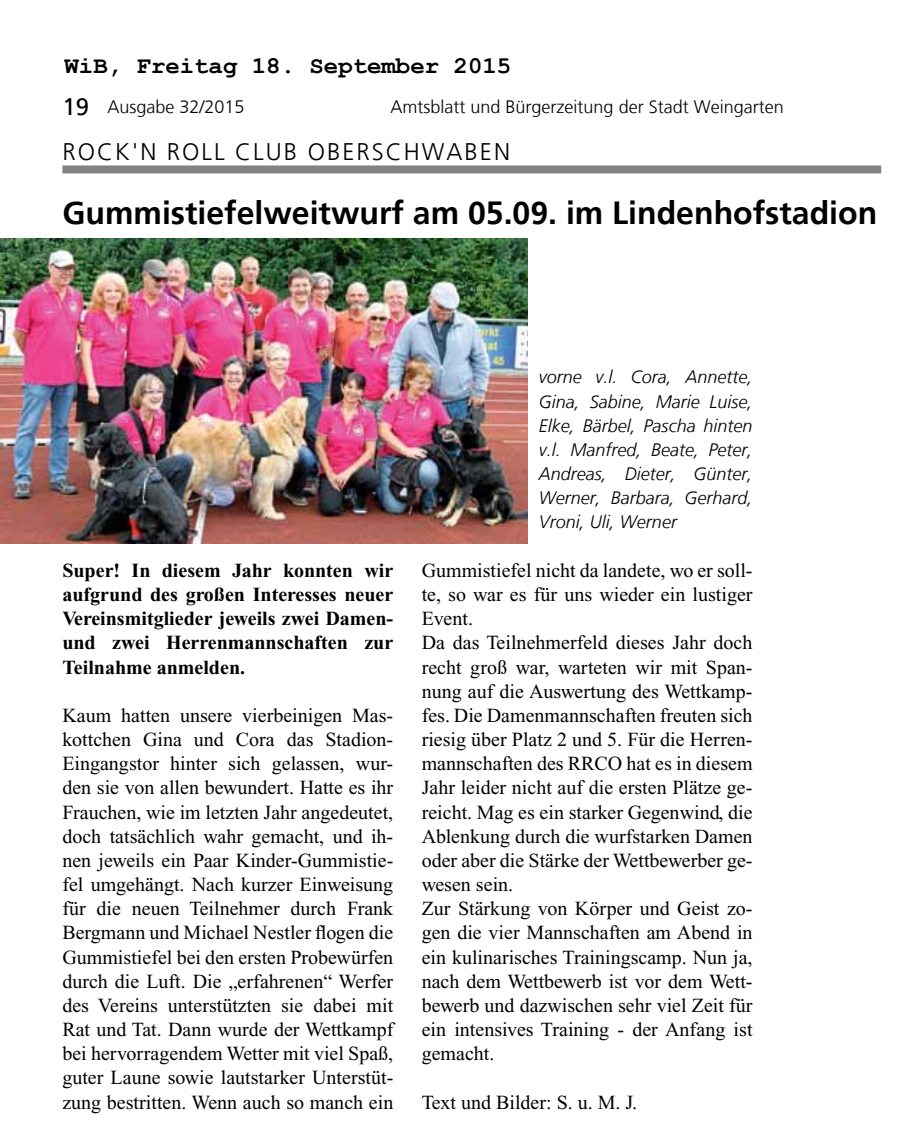
<style>
.page{position:relative;width:919px;height:1140px;background:#fff}
.page>*{position:absolute;margin:0;border:0;box-sizing:border-box;transform-origin:0 0}
.t1{font:700 32px "Frutiger";color:#000}
.t2{font:700 24px "Courier New";color:#000}
.t3{font:300 24px "Frutiger";color:#000}
.t4{font:20px/24.2px "Times New Roman";color:#000;text-align:justify}
.t5{font:700 20px/24.2px "Times New Roman";color:#000;text-align:justify}
.t6{font:italic 300 18px/24.2px "Frutiger";color:#000;text-align:justify}
.t7{font:300 18px "Frutiger";color:#000}
.s1{font-weight:400;font-size:24px}
</style>
<div class="page">
<hr style="left:62px;top:1139px;width:856px;height:1px;background:#818281">
<img style="left:0;top:239px;width:527px;height:304px">
<div style="left:62px;top:165px;width:819px;height:8px;background:#818281"></div>
<p class="t2" style="left:65px;top:58px;width:448px">WiB, Freitag 18. September 2015</p>
<p class="t7" style="left:62px;top:97px;width:184px"><span class="s1">19</span> Ausgabe 32/2015</p>
<p class="t7" style="left:390px;top:97px;width:395px">Amtsblatt und Bürgerzeitung der Stadt Weingarten</p>
<p class="t3" style="left:63px;top:138px;width:18px">ROCK</p>
<p class="t3" style="left:132px;top:138px;width:50px">'N ROLL</p>
<p class="t3" style="left:235px;top:138px;width:16px">CLUB</p>
<p class="t3" style="left:307px;top:138px;width:17px">OBER</p>
<p class="t3" style="left:372px;top:138px;width:92px">SCHWABEN</p>
<h1 class="t1" style="left:62px;top:194px;width:816px">Gummistiefelweitwurf am 05.09. im Lindenhofstadion</h1>
<p class="t5" style="left:62px;top:558px;width:332px">Super! In diesem Jahr konnten wir aufgrund des großen Interesses neuer Vereinsmitglieder jeweils zwei Damen&shy;und zwei Herrenmannschaften zur Teilnahme anmelden.</p>
<p class="t4" style="left:62px;top:703px;width:332px">Kaum hatten unsere vierbeinigen Mas&shy;kottchen Gina und Cora das Stadion-Eingangstor hinter sich gelassen, wur&shy;den sie von allen bewundert. Hatte es ihr Frauchen, wie im letzten Jahr angedeutet, doch tatsächlich wahr gemacht, und ih&shy;nen jeweils ein Paar Kinder-Gummistie&shy;fel umgehängt. Nach kurzer Einweisung für die neuen Teilnehmer durch Frank Bergmann und Michael Nestler flogen die Gummistiefel bei den ersten Probewürfen durch die Luft. Die „erfahrenen“ Werfer des Vereins unterstützten sie dabei mit Rat und Tat. Dann wurde der Wettkampf bei hervorragendem Wetter mit viel Spaß, guter Laune sowie lautstarker Unterstüt&shy;zung bestritten. Wenn auch so manch ein</p>
<p class="t6" style="left:539px;top:365px;width:215px">vorne v.l. Cora, Annette, Gina, Sabine, Marie Luise, Elke, Bärbel, Pascha hinten v.l. Manfred, Beate, Peter, Andreas, Dieter, Günter, Werner, Barbara, Gerhard, Vroni, Uli, Werner</p>
<p class="t4" style="left:421px;top:558px;width:332px;text-align:left">Gummistiefel nicht da landete, wo er soll&shy;te, so war es für uns wieder ein lustiger Event.<br>Da das Teilnehmerfeld dieses Jahr doch recht groß war, warteten wir mit Span&shy;nung auf die Auswertung des Wettkamp&shy;fes. Die Damenmannschaften freuten sich riesig über Platz 2 und 5. Für die Herren&shy;mannschaften des RRCO hat es in diesem Jahr leider nicht auf die ersten Plätze ge&shy;reicht. Mag es ein starker Gegenwind, die Ablenkung durch die wurfstarken Damen oder aber die Stärke der Wettbewerber ge&shy;wesen sein.<br>Zur Stärkung von Körper und Geist zo&shy;gen die vier Mannschaften am Abend in ein kulinarisches Trainingscamp. Nun ja, nach dem Wettbewerb ist vor dem Wett&shy;bewerb und dazwischen sehr viel Zeit für ein intensives Training - der Anfang ist gemacht.</p>
<p class="t4" style="left:421px;top:1089px;width:217px">Text und Bilder: S. u. M. J.</p>
</div>
